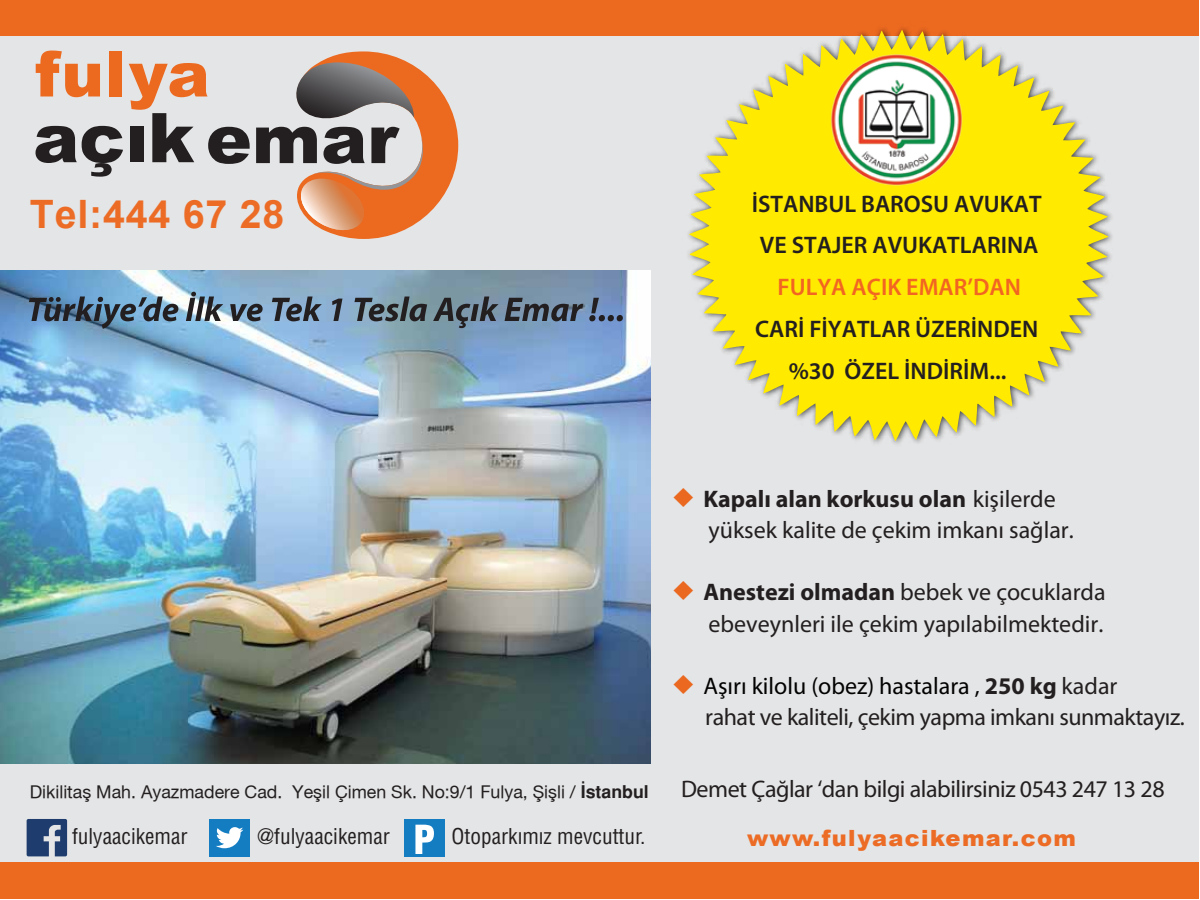
<style>
.page{position:relative;width:1200px;height:900px;background:#fff}
.page>*{position:absolute;margin:0;border:0;box-sizing:border-box;transform-origin:0 0}
.t1{font:700 39.15px "Arial";letter-spacing:.02em;color:#ec6c26}
.t2{font:24px/31.2px "Myriad Pro";color:#231f20}
.t3{font:24px/31.2px "Myriad Pro";letter-spacing:-.02em;color:#231f20}
.t4{font:600 24px/41.8px "Myriad Pro";color:#231f20;text-align:center}
.t5{font:600 24px "Myriad Pro";color:#f26522}
.t6{font:900 22.35px "Arial";letter-spacing:.06em;color:#ec6c26}
.t7{font:21.3px "Helvetica Cond Normal Tr";color:#231f20}
.t8{font:17.55px "Helvetica T";color:#231f20}
.s1{font-family:"Helvetica Tr";font-weight:700}
.s2{color:#ea6820}
.s3{font-weight:700}
.s4{color:#030202}
</style>
<div class="page">
<div style="left:0;top:0;width:1198px;height:898px;background:#e4e5e6"></div>
<svg style="left:36px;top:51px;width:64px;height:46px"></svg>
<div style="left:110px;top:51px;width:12px;height:45px;background:#ec6920"></div>
<svg style="left:36px;top:126px;width:87px;height:51px"></svg>
<svg style="left:129px;top:63px;width:121px;height:101px"></svg>
<svg style="left:256px;top:51px;width:202px;height:188px"></svg>
<div style="left:209px;top:819px;width:41px;height:38px;background:#147dc2"></div>
<svg style="left:216px;top:827px;width:27px;height:21px"></svg>
<svg style="left:27px;top:819px;width:40px;height:37px"></svg>
<div style="left:404px;top:819px;width:40px;height:38px;background:#147dc2"></div>
<svg style="left:415px;top:825px;width:19px;height:29px"></svg>
<img style="left:0;top:270px;width:650px;height:494px">
<div style="left:0;top:0;width:1198px;height:35px;background:#ec6920"></div>
<div style="left:0;top:862px;width:1198px;height:36px;background:#ec6920"></div>
<svg style="left:29px;top:297px;width:149px;height:32px;background:#587791"></svg>
<svg style="left:186px;top:292px;width:37px;height:29px"></svg>
<svg style="left:230px;top:304px;width:33px;height:17px"></svg>
<svg style="left:272px;top:297px;width:50px;height:24px"></svg>
<svg style="left:332px;top:299px;width:10px;height:22px"></svg>
<svg style="left:354px;top:297px;width:73px;height:24px;background:#596971"></svg>
<svg style="left:433px;top:297px;width:66px;height:31px;background:#5d6f7d"></svg>
<svg style="left:505px;top:298px;width:78px;height:23px;background:#536171"></svg>
<svg style="left:589px;top:298px;width:34px;height:23px"></svg>
<svg style="left:689px;top:30px;width:419px;height:411px;fill:#ffea00"></svg>
<img style="left:828px;top:53px;width:136px;height:134px">
<h1 class="t1" style="left:30px;top:192px;width:256px">Tel:444 67 28</h1>
<p class="t4" style="left:752px;top:182px;width:292px">İSTANBUL BAROSU AVUKAT<br>VE STAJER AVUKATLARINA</p>
<p class="t5" style="left:777px;top:272px;width:245px">FULYA AÇIK EMAR’DAN</p>
<p class="t4" style="left:755px;top:308px;width:285px">CARİ FİYATLAR ÜZERİNDEN %30 ÖZEL İNDİRİM...</p>
<p class="t8" style="left:30px;top:781px;width:621px">Dikilitaş Mah. Ayazmadere Cad. Yeşil Çimen Sk. No:9/1 Fulya, Şişli / <span class="s1">İstanbul</span></p>
<p class="t7" style="left:72px;top:823px;width:117px">fulyaacikemar</p>
<p class="t7" style="left:257px;top:823px;width:134px">@fulyaacikemar</p>
<p class="t7" style="left:452px;top:823px;width:195px">Otoparkımız mevcuttur.</p>
<p class="t2" style="left:709px;top:483px;width:367px;text-indent:-36px"><span class="s2">◆</span> <span class="s3">Kapalı alan korkusu olan</span> kişilerde yüksek kalite de çekim imkanı sağlar.</p>
<p class="t2" style="left:673px;top:576px;width:434px;text-align:right"><span class="s2">◆</span> <span class="s3">Anestezi olmadan</span> bebek ve çocuklarda ebeveynleri ile çekim yapılabilmektedir.</p>
<p class="t3" style="left:705px;top:670px;width:481px;text-indent:-32px"><span class="s2">◆</span> <span class="s4">Aşırı kilolu (obez) hastalara ,</span> <span class="s3">250 kg</span> kadar<br>rahat ve kaliteli, çekim yapma imkanı sunmaktayız.</p>
<p class="t3" style="left:681px;top:773px;width:485px">Demet Çağlar ‘dan bilgi alabilirsiniz 0543 247 13 28</p>
<p class="t6" style="left:747px;top:825px;width:330px">www.fulyaacikemar.com</p>
</div>
